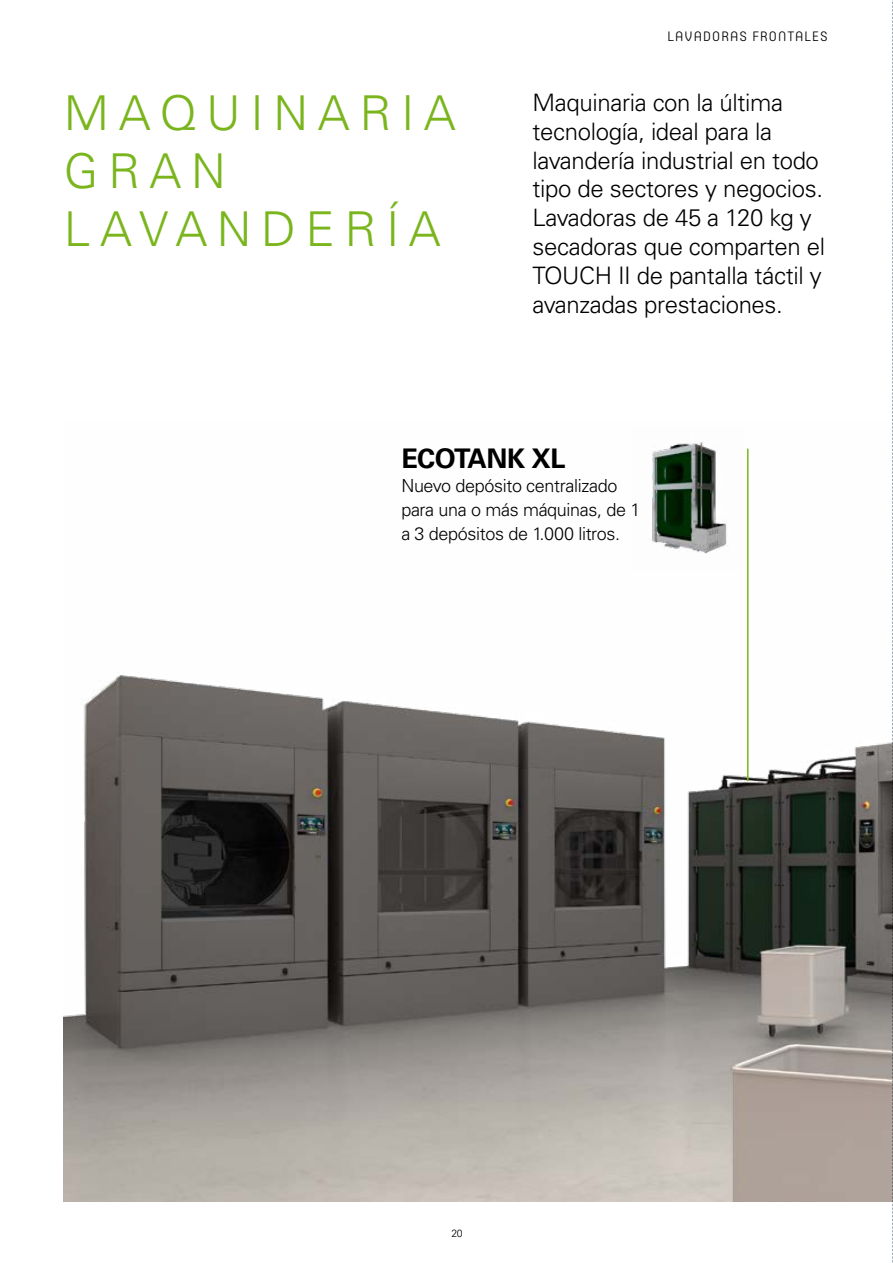
<style>
.page{position:relative;width:893px;height:1263px;background:#fff}
.page>*{position:absolute;margin:0;border:0;box-sizing:border-box;transform-origin:0 0}
.t1{font:300 48px/57.6px "Univers LT Std";letter-spacing:.2em;color:#7ab51d}
.t2{font:700 27px "Univers LT Std";letter-spacing:-.02em;color:#000}
.t3{font:300 24px/28.8px "Univers LT Std";letter-spacing:-.015em;color:#000}
.t4{font:300 18px/24px "Univers LT Std";letter-spacing:-.02em;color:#000}
.t5{font:300 13.5px "Core Mellow";letter-spacing:.08em;color:#000}
.t6{font:300 10.5px "Univers LT Std";color:#000}
</style>
<div class="page">
<img style="left:64px;top:448px;width:828px;height:753px">
<img style="left:633px;top:442px;width:109px;height:128px">
<hr style="left:747px;top:449px;width:1px;height:332px;background:#7ab51d">
<svg style="left:892px;top:0;width:1px;height:1263px"></svg>
<h1 class="t1" style="left:64px;top:85px;width:394px">MAQUINARIA<br>GRAN<br>LAVANDERÍA</h1>
<p class="t5" style="left:668px;top:26px;width:161px">LAVADORAS FRONTALES</p>
<p class="t3" style="left:533px;top:88px;width:294px">Maquinaria con la última tecnología, ideal para la lavandería industrial en todo tipo de sectores y negocios.<br>Lavadoras de 45 a 120 kg y secadoras que comparten el<br>TOUCH II de pantalla táctil y avanzadas prestaciones.</p>
<p class="t2" style="left:401px;top:443px;width:166px">ECOTANK XL</p>
<p class="t4" style="left:401px;top:474px;width:241px">Nuevo depósito centralizado para una o más máquinas, de 1 a 3 depósitos de 1.000 litros.</p>
<p class="t6" style="left:451px;top:1227px;width:13px">20</p>
</div>
